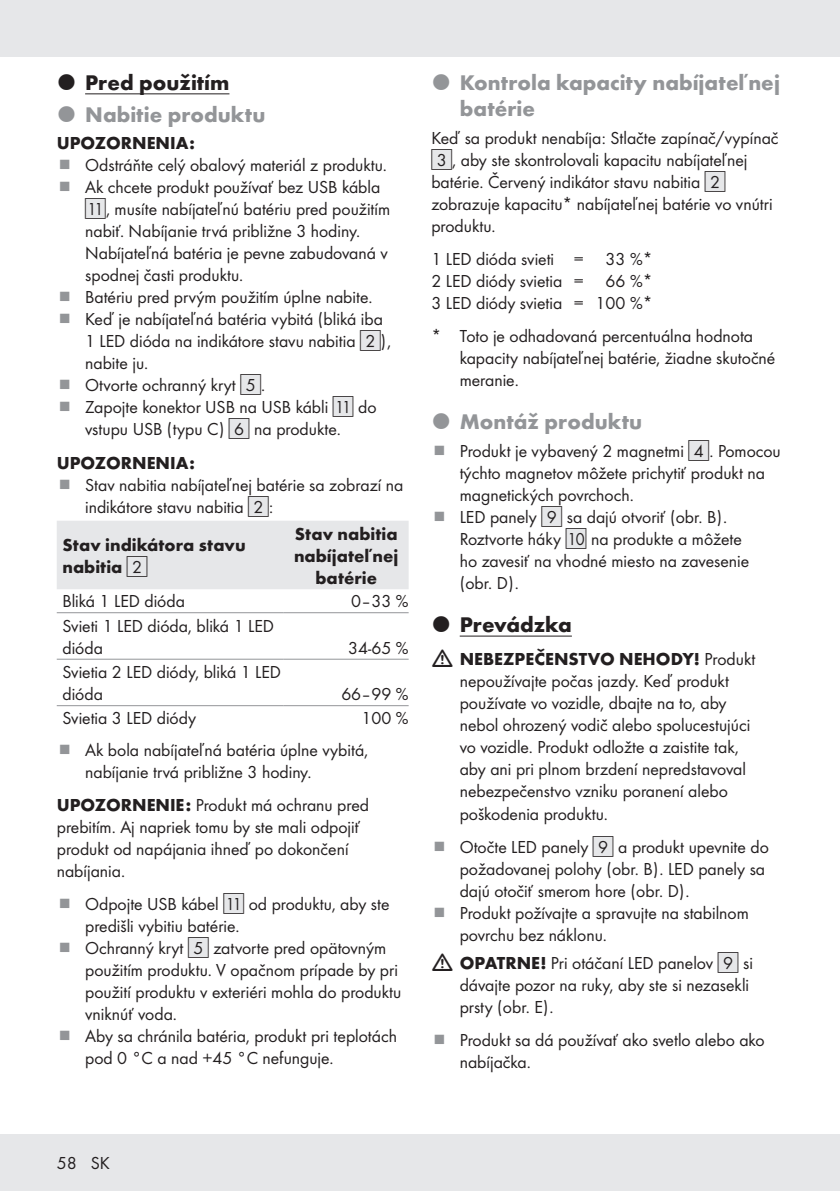
<style>
.page{position:relative;width:840px;height:1191px;background:#fff}
.page>*{position:absolute;margin:0;border:0;box-sizing:border-box;transform-origin:0 0}
.t1{font:700 22px/26px "Futura";color:#939598}
.t2{font:700 22px "Futura";color:#231f20}
.Body{font:18px/22px "Futura Boo";color:#231f20}
.Body_SB{font:18px/22px "Futura Boo";color:#231f20}
.Left__Table{font:18px/22px "Futura Boo";color:#231f20}
.Indent_SB{font:18px/22px "Futura Boo";color:#231f20}
.Headline__Table{font:700 18px/22px "Futura";color:#231f20}
.Body__Table{font:18px "Futura Boo";color:#231f20}
.Body-2{font:700 18px "Futura";color:#231f20}
.Body_SB-2{font:700 18px "Futura";color:#231f20}
.s1{font-family:"IMP Lidl Num Box";font-size:15.8px;color:#e6e7e9}
.s2{font-family:"IMP Lidl Num Box";font-size:15.8px}
.s3{font-family:"IMP Lidl Num Box";font-weight:400;font-size:15.8px;color:#e6e7e9}
.s4{font-family:"IMP Lidl Num Box";font-weight:400;font-size:15.8px}
.s5{font-family:"Futura";font-weight:700}
</style>
<div class="page">
<div style="left:0;top:1134px;width:839px;height:57px;background:#e6e7e9"></div>
<div style="left:0;top:0;width:839px;height:57px;background:#e6e7e9"></div>
<hr style="left:85px;top:93px;width:144px;height:1px;background:#231f20">
<div style="left:57px;top:521px;width:351px;height:68px;background:#e6e7e9"></div>
<hr style="left:57px;top:612px;width:226px;height:1px;background:#939598">
<hr style="left:283px;top:612px;width:125px;height:1px;background:#939598">
<hr style="left:57px;top:658px;width:226px;height:1px;background:#939598">
<hr style="left:283px;top:658px;width:125px;height:1px;background:#939598">
<hr style="left:57px;top:705px;width:226px;height:1px;background:#939598">
<hr style="left:283px;top:705px;width:125px;height:1px;background:#939598">
<hr style="left:459px;top:635px;width:112px;height:1px;background:#231f20">
<p class="t2" style="left:85px;top:66px;width:146px">Pred použitím</p>
<p class="t1" style="left:85px;top:99px;width:182px">Nabitie produktu</p>
<p class="Body-2" style="left:57px;top:130px;width:139px">UPOZORNENIA:</p>
<p class="Body" style="left:85px;top:153px;width:301px">Odstráňte celý obalový materiál z produktu.</p>
<p class="Body" style="left:85px;top:175px;width:306px">Ak chcete produkt používať bez USB kábla <span class="s1">[</span><span class="s2">11]</span>, musíte nabíjateľnú batériu pred použitím nabiť. Nabíjanie trvá približne 3 hodiny.<br>Nabíjateľná batéria je pevne zabudovaná v spodnej časti produktu.</p>
<p class="Body" style="left:85px;top:285px;width:286px">Batériu pred prvým použitím úplne nabite.</p>
<p class="Body" style="left:85px;top:307px;width:307px">Keď je nabíjateľná batéria vybitá (bliká iba<br>1 LED dióda na indikátore stavu nabitia <span class="s1">[</span><span class="s2">2]</span>), nabite ju.</p>
<p class="Body" style="left:85px;top:373px;width:179px">Otvorte ochranný kryt <span class="s1">[</span><span class="s2">5]</span>.</p>
<p class="Body" style="left:85px;top:395px;width:293px">Zapojte konektor USB na USB kábli <span class="s1">[</span><span class="s2">11]</span> do vstupu USB (typu C) <span class="s1">[</span><span class="s2">6]</span> na produkte.</p>
<p class="Body_SB-2" style="left:57px;top:449px;width:139px">UPOZORNENIA:</p>
<p class="Body" style="left:85px;top:473px;width:319px">Stav nabitia nabíjateľnej batérie sa zobrazí na indikátore stavu nabitia <span class="s1">[</span><span class="s2">2]</span>:</p>
<p class="Headline__Table" style="left:62px;top:532px;width:185px">Stav indikátora stavu nabitia <span class="s3">[</span><span class="s4">2]</span></p>
<p class="Headline__Table" style="left:294px;top:521px;width:106px;text-align:center">Stav nabitia nabíjateľnej batérie</p>
<p class="Left__Table" style="left:62px;top:589px;width:124px">Bliká 1 LED dióda</p>
<p class="Body__Table" style="left:351px;top:588px;width:59px">0–33 %</p>
<p class="Left__Table" style="left:62px;top:613px;width:213px">Svieti 1 LED dióda, bliká 1 LED dióda</p>
<p class="Body__Table" style="left:348px;top:635px;width:62px">34-65 %</p>
<p class="Left__Table" style="left:62px;top:660px;width:220px">Svietia 2 LED diódy, bliká 1 LED dióda</p>
<p class="Body__Table" style="left:341px;top:681px;width:69px">66‒99 %</p>
<p class="Left__Table" style="left:62px;top:706px;width:135px">Svietia 3 LED diódy</p>
<p class="Body__Table" style="left:361px;top:706px;width:49px">100 %</p>
<p class="Body" style="left:85px;top:737px;width:284px">Ak bola nabíjateľná batéria úplne vybitá, nabíjanie trvá približne 3 hodiny.</p>
<p class="Body_SB" style="left:57px;top:793px;width:314px"><span class="s5">UPOZORNENIE:</span> Produkt má ochranu pred prebitím. Aj napriek tomu by ste mali odpojiť produkt od napájania ihneď po dokončení nabíjania.</p>
<p class="Body" style="left:85px;top:892px;width:306px">Odpojte USB kábel <span class="s1">[</span><span class="s2">11]</span> od produktu, aby ste predišli vybitiu batérie.</p>
<p class="Body" style="left:85px;top:936px;width:317px">Ochranný kryt <span class="s1">[</span><span class="s2">5]</span> zatvorte pred opätovným použitím produktu. V opačnom prípade by pri použití produktu v exteriéri mohla do produktu vniknúť voda.</p>
<p class="Body" style="left:85px;top:1024px;width:313px">Aby sa chránila batéria, produkt pri teplotách pod 0 °C a nad +45 °C nefunguje.</p>
<p class="t1" style="left:459px;top:68px;width:321px">Kontrola kapacity nabíjateľnej batérie</p>
<p class="Body" style="left:431px;top:126px;width:348px">Keď sa produkt nenabíja: Stlačte zapínač/vypínač <span class="s1">[</span><span class="s2">3]</span>, aby ste skontrolovali kapacitu nabíjateľnej batérie. Červený indikátor stavu nabitia <span class="s1">[</span><span class="s2">2] </span>zobrazuje kapacitu* nabíjateľnej batérie vo vnútri produktu.</p>
<p class="Body_SB" style="left:431px;top:247px;width:222px">1 LED dióda svieti = 33 %*</p>
<p class="Body" style="left:431px;top:269px;width:222px">2 LED diódy svietia = 66 %*</p>
<p class="Body" style="left:431px;top:291px;width:222px">3 LED diódy svietia = 100 %*</p>
<p class="Indent_SB" style="left:459px;top:324px;width:317px;text-indent:-28px">* Toto je odhadovaná percentuálna hodnota kapacity nabíjateľnej batérie, žiadne skutočné meranie.</p>
<p class="t1" style="left:459px;top:407px;width:184px">Montáž produktu</p>
<p class="Body" style="left:459px;top:439px;width:322px">Produkt je vybavený 2 magnetmi <span class="s1">[</span><span class="s2">4]</span>. Pomocou týchto magnetov môžete prichytiť produkt na magnetických povrchoch.</p>
<p class="Body" style="left:459px;top:505px;width:291px">LED panely <span class="s1">[</span><span class="s2">9]</span> sa dajú otvoriť (obr. B).<br>Roztvorte háky <span class="s1">[</span><span class="s2">10]</span> na produkte a môžete ho zavesiť na vhodné miesto na zavesenie (obr. D).</p>
<p class="t2" style="left:459px;top:608px;width:114px">Prevádzka</p>
<p class="Body" style="left:459px;top:647px;width:297px"><span class="s5">NEBEZPEČENSTVO NEHODY!</span> Produkt nepoužívajte počas jazdy. Keď produkt používate vo vozidle, dbajte na to, aby nebol ohrozený vodič alebo spolucestujúci vo vozidle. Produkt odložte a zaistite tak, aby ani pri plnom brzdení nepredstavoval nebezpečenstvo vzniku poranení alebo poškodenia produktu.</p>
<p class="Body" style="left:459px;top:835px;width:310px">Otočte LED panely <span class="s1">[</span><span class="s2">9]</span> a produkt upevnite do požadovanej polohy (obr. B). LED panely sa dajú otočiť smerom hore (obr. D).</p>
<p class="Body" style="left:459px;top:901px;width:290px">Produkt požívajte a spravujte na stabilnom povrchu bez náklonu.</p>
<p class="Body" style="left:459px;top:950px;width:294px"><span class="s5">OPATRNE!</span> Pri otáčaní LED panelov <span class="s1">[</span><span class="s2">9]</span> si dávajte pozor na ruky, aby ste si nezasekli prsty (obr. E).</p>
<p class="Body" style="left:459px;top:1028px;width:306px">Produkt sa dá používať ako svetlo alebo ako nabíjačka.</p>
<p class="Body" style="left:57px;top:1151px;width:55px">58 SK</p>
</div>
